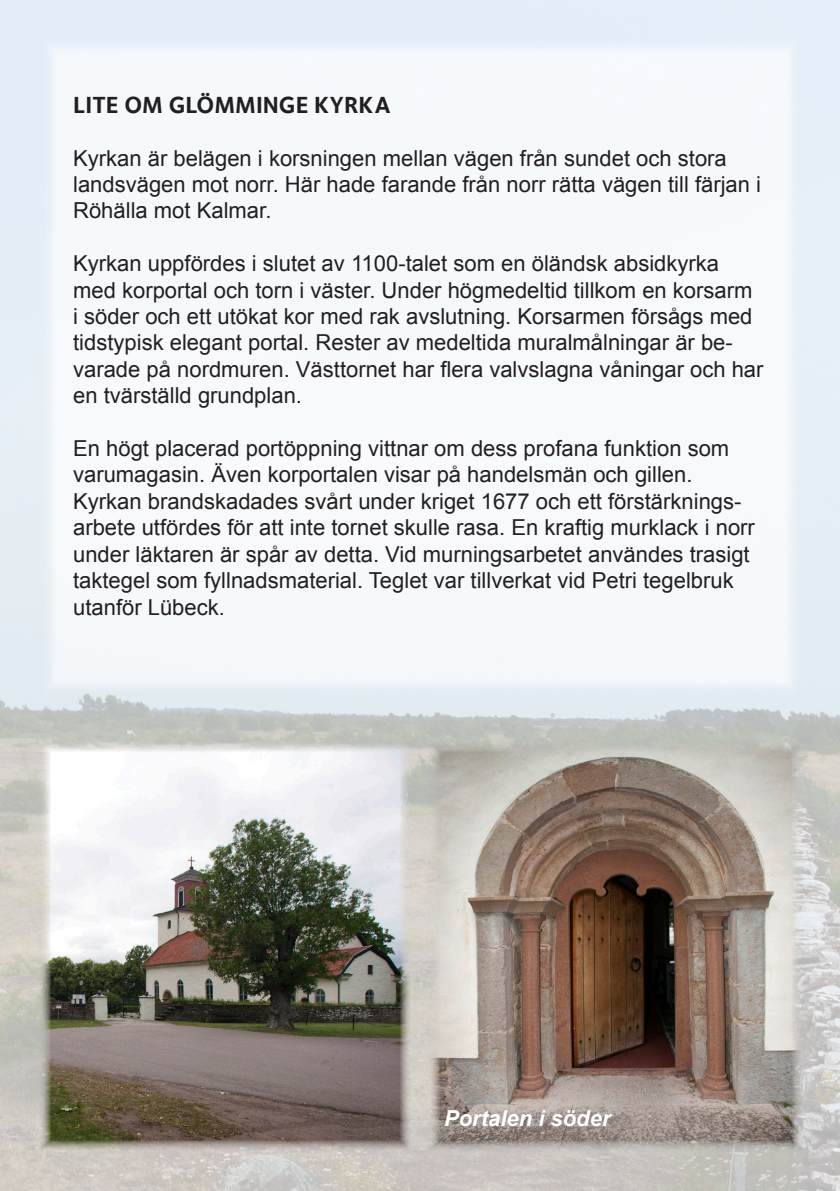
<style>
.page{position:relative;width:840px;height:1191px;background:#fff}
.page>*{position:absolute;margin:0;border:0;box-sizing:border-box;transform-origin:0 0}
.t1{font:700 24px "Foundry Sterling";color:#231f20}
.t2{font:22px/26.4px "Arial";color:#231f20}
.t3{font:italic 700 22px "Arial";color:#fff}
</style>
<div class="page">
<img style="left:0;top:0;width:839px;height:1191px">
<img style="left:39px;top:740px;width:372px;height:411px">
<img style="left:428px;top:740px;width:374px;height:411px">
<div style="left:39px;top:37px;width:763px;height:660px;background:#f6f9fc"></div>
<p class="t1" style="left:73px;top:90px;width:319px">LITE OM GLÖMMINGE KYRKA</p>
<p class="t2" style="left:73px;top:145px;width:689px">Kyrkan är belägen i korsningen mellan vägen från sundet och stora landsvägen mot norr. Här hade farande från norr rätta vägen till färjan i<br>Röhälla mot Kalmar.</p>
<p class="t2" style="left:73px;top:250px;width:691px">Kyrkan uppfördes i slutet av 1100-talet som en öländsk absidkyrka med korportal och torn i väster. Under högmedeltid tillkom en korsarm<br>i söder och ett utökat kor med rak avslutning. Korsarmen försågs med tidstypisk elegant portal. Rester av medeltida muralmålningar är be&shy;varade på nordmuren. Västtornet har flera valvslagna våningar och har en tvärställd grundplan.</p>
<p class="t2" style="left:73px;top:435px;width:683px">En högt placerad portöppning vittnar om dess profana funktion som varumagasin. Även korportalen visar på handelsmän och gillen.<br>Kyrkan brandskadades svårt under kriget 1677 och ett förstärknings&shy;arbete utfördes för att inte tornet skulle rasa. En kraftig murklack i norr under läktaren är spår av detta. Vid murningsarbetet användes trasigt taktegel som fyllnadsmaterial. Teglet var tillverkat vid Petri tegelbruk utanför Lübeck.</p>
<p class="t3" style="left:444px;top:1104px;width:168px">Portalen i söder</p>
</div>
